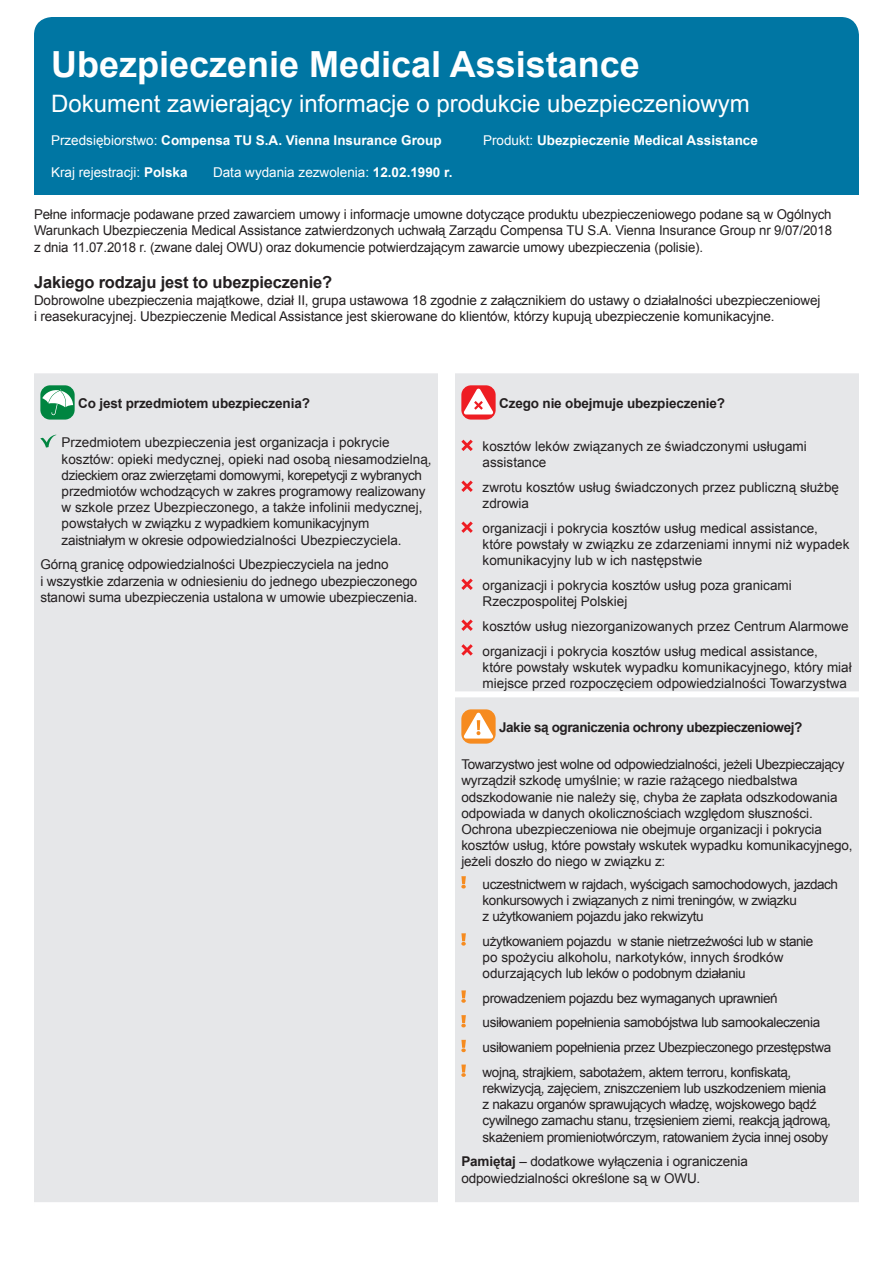
<style>
.page{position:relative;width:893px;height:1263px;background:#fff}
.page>*{position:absolute;margin:0;border:0;box-sizing:border-box;transform-origin:0 0}
.Form_title{font:700 36px "Arial";color:#fff}
.Form_sub_title{font:24px "Arial";color:#fff}
.Cover_subhead{font:700 16.5px "Arial";letter-spacing:-.01em;color:#231f20}
.Covered_bullets{font:13.5px/16.2px "Arial";color:#231f20}
.Covered_bullets-2{font:13.5px/16.2px "Arial";letter-spacing:-.03em;color:#231f20}
.Cover_plain_bodytext{font:13.5px/16.2px "Arial";letter-spacing:-.01em;color:#231f20}
.Form_intro{font:13.5px/16.2px "Arial";letter-spacing:-.01em;color:#231f20;text-align:justify}
.Cover_subhead-2{font:13.5px/16.2px "Arial";letter-spacing:-.01em;color:#231f20}
.Company_Product_head{font:700 13.5px "Arial";color:#fff}
.Cover_subhead-3{font:700 13.5px "Arial";letter-spacing:-.01em;color:#231f20}
.Company_Product_head-2{font:13.5px "Arial";color:#fff}
.Cover_subhead-4{font:700 13.5px "Arial";letter-spacing:-.03em;color:#231f20}
.s1{font-weight:400}
.s2{font-weight:700}
</style>
<div class="page">
<div style="left:34px;top:157px;width:825px;height:38px;background:#0076a3"></div>
<div style="left:34px;top:17px;width:825px;height:170px;background:#0076a3;border-radius:18px"></div>
<div style="left:34px;top:373px;width:825px;height:829px;background:#e6e7e9"></div>
<div style="left:438px;top:691px;width:17px;height:6px;background:#fff"></div>
<div style="left:455px;top:691px;width:404px;height:6px;background:#fff"></div>
<svg style="left:40px;top:385px;width:35px;height:35px"></svg>
<svg style="left:42px;top:389px;width:31px;height:26px"></svg>
<svg style="left:40px;top:435px;width:18px;height:13px"></svg>
<svg style="left:461px;top:385px;width:35px;height:35px"></svg>
<svg style="left:463px;top:388px;width:31px;height:26px"></svg>
<svg style="left:461px;top:440px;width:12px;height:11px"></svg>
<svg style="left:461px;top:481px;width:12px;height:11px"></svg>
<svg style="left:461px;top:521px;width:12px;height:12px"></svg>
<svg style="left:461px;top:579px;width:12px;height:11px"></svg>
<svg style="left:461px;top:619px;width:12px;height:12px"></svg>
<svg style="left:461px;top:644px;width:12px;height:12px"></svg>
<svg style="left:461px;top:709px;width:35px;height:35px"></svg>
<svg style="left:463px;top:712px;width:31px;height:26px"></svg>
<svg style="left:461px;top:876px;width:5px;height:12px"></svg>
<svg style="left:461px;top:933px;width:5px;height:13px"></svg>
<svg style="left:461px;top:990px;width:5px;height:13px"></svg>
<svg style="left:461px;top:1015px;width:5px;height:12px"></svg>
<svg style="left:461px;top:1040px;width:5px;height:12px"></svg>
<svg style="left:461px;top:1064px;width:5px;height:13px"></svg>
<p class="Form_title" style="left:51px;top:41px;width:590px">Ubezpieczenie Medical Assistance</p>
<p class="Form_sub_title" style="left:51px;top:88px;width:700px">Dokument zawierający informacje o produkcie ubezpieczeniowym</p>
<p class="Company_Product_head" style="left:51px;top:131px;width:392px"><span class="s1">Przedsiębiorstwo:</span> Compensa TU S.A. Vienna Insurance Group</p>
<p class="Company_Product_head" style="left:483px;top:131px;width:276px"><span class="s1">Produkt:</span> Ubezpieczenie Medical Assistance</p>
<p class="Company_Product_head-2" style="left:51px;top:164px;width:138px">Kraj rejestracji: <span class="s2">Polska</span></p>
<p class="Company_Product_head-2" style="left:213px;top:164px;width:241px">Data wydania zezwolenia: <span class="s2">12.02.1990 r.</span></p>
<p class="Form_intro" style="left:34px;top:207px;width:799px">Pełne informacje podawane przed zawarciem umowy i informacje umowne dotyczące produktu ubezpieczeniowego podane są w Ogólnych Warunkach Ubezpieczenia Medical Assistance zatwierdzonych uchwałą Zarządu Compensa TU S.A. Vienna Insurance Group nr 9/07/2018 z dnia 11.07.2018 r. (zwane dalej OWU) oraz dokumencie potwierdzającym zawarcie umowy ubezpieczenia (polisie).</p>
<p class="Cover_subhead" style="left:34px;top:272px;width:300px">Jakiego rodzaju jest to ubezpieczenie?</p>
<p class="Cover_subhead-2" style="left:34px;top:292px;width:788px">Dobrowolne ubezpieczenia majątkowe, dział II, grupa ustawowa 18 zgodnie z załącznikiem do ustawy o działalności ubezpieczeniowej i reasekuracyjnej. Ubezpieczenie Medical Assistance jest skierowane do klientów, którzy kupują ubezpieczenie komunikacyjne.</p>
<p class="Cover_subhead-3" style="left:78px;top:394px;width:233px">Co jest przedmiotem ubezpieczenia?</p>
<p class="Covered_bullets" style="left:62px;top:435px;width:371px">Przedmiotem ubezpieczenia jest organizacja i pokrycie kosztów: opieki medycznej, opieki nad osobą niesamodzielną, dzieckiem oraz zwierzętami domowymi, korepetycji z wybranych przedmiotów wchodzących w zakres programowy realizowany w szkole przez Ubezpieczonego, a także infolinii medycznej, powstałych w związku z wypadkiem komunikacyjnym zaistniałym w okresie odpowiedzialności Ubezpieczyciela.</p>
<p class="Cover_plain_bodytext" style="left:40px;top:557px;width:379px">Górną granicę odpowiedzialności Ubezpieczyciela na jedno<br>i wszystkie zdarzenia w odniesieniu do jednego ubezpieczonego stanowi suma ubezpieczenia ustalona w umowie ubezpieczenia.</p>
<p class="Cover_subhead-3" style="left:499px;top:394px;width:227px">Czego nie obejmuje ubezpieczenie?</p>
<p class="Covered_bullets" style="left:483px;top:438px;width:326px">kosztów leków związanych ze świadczonymi usługami assistance</p>
<p class="Covered_bullets" style="left:483px;top:479px;width:358px">zwrotu kosztów usług świadczonych przez publiczną służbę zdrowia</p>
<p class="Covered_bullets" style="left:483px;top:520px;width:368px">organizacji i pokrycia kosztów usług medical assistance, które powstały w związku ze zdarzeniami innymi niż wypadek komunikacyjny lub w ich następstwie</p>
<p class="Covered_bullets" style="left:483px;top:577px;width:311px">organizacji i pokrycia kosztów usług poza granicami<br>Rzeczpospolitej Polskiej</p>
<p class="Covered_bullets" style="left:483px;top:618px;width:368px">kosztów usług niezorganizowanych przez Centrum Alarmowe</p>
<p class="Covered_bullets" style="left:483px;top:643px;width:371px">organizacji i pokrycia kosztów usług medical assistance,<br>które powstały wskutek wypadku komunikacyjnego, który miał miejsce przed rozpoczęciem odpowiedzialności Towarzystwa</p>
<p class="Cover_subhead-4" style="left:499px;top:718px;width:305px">Jakie są ograniczenia ochrony ubezpieczeniowej?</p>
<p class="Cover_plain_bodytext" style="left:461px;top:756px;width:385px">Towarzystwo jest wolne od odpowiedzialności, jeżeli Ubezpieczający wyrządził szkodę umyślnie; w razie rażącego niedbalstwa odszkodowanie nie należy się, chyba że zapłata odszkodowania odpowiada w danych okolicznościach względom słuszności.</p>
<p class="Cover_plain_bodytext" style="left:461px;top:821px;width:393px">Ochrona ubezpieczeniowa nie obejmuje organizacji i pokrycia kosztów usług, które powstały wskutek wypadku komunikacyjnego, jeżeli doszło do niego w związku z:</p>
<p class="Covered_bullets-2" style="left:483px;top:876px;width:357px">uczestnictwem w rajdach, wyścigach samochodowych, jazdach konkursowych i związanych z nimi treningów, w związku<br>z użytkowaniem pojazdu jako rekwizytu</p>
<p class="Covered_bullets-2" style="left:483px;top:933px;width:332px">użytkowaniem pojazdu w stanie nietrzeźwości lub w stanie po spożyciu alkoholu, narkotyków, innych środków odurzających lub leków o podobnym działaniu</p>
<p class="Covered_bullets-2" style="left:483px;top:990px;width:297px">prowadzeniem pojazdu bez wymaganych uprawnień</p>
<p class="Covered_bullets-2" style="left:483px;top:1015px;width:339px">usiłowaniem popełnienia samobójstwa lub samookaleczenia</p>
<p class="Covered_bullets-2" style="left:483px;top:1039px;width:350px">usiłowaniem popełnienia przez Ubezpieczonego przestępstwa</p>
<p class="Covered_bullets-2" style="left:483px;top:1064px;width:350px">wojną, strajkiem, sabotażem, aktem terroru, konfiskatą, rekwizycją, zajęciem, zniszczeniem lub uszkodzeniem mienia z nakazu organów sprawujących władzę, wojskowego bądź cywilnego zamachu stanu, trzęsieniem ziemi, reakcją jądrową, skażeniem promieniotwórczym, ratowaniem życia innej osoby</p>
<p class="Cover_plain_bodytext" style="left:461px;top:1154px;width:288px"><span class="s2">Pamiętaj</span> – dodatkowe wyłączenia i ograniczenia odpowiedzialności określone są w OWU.</p>
</div>
